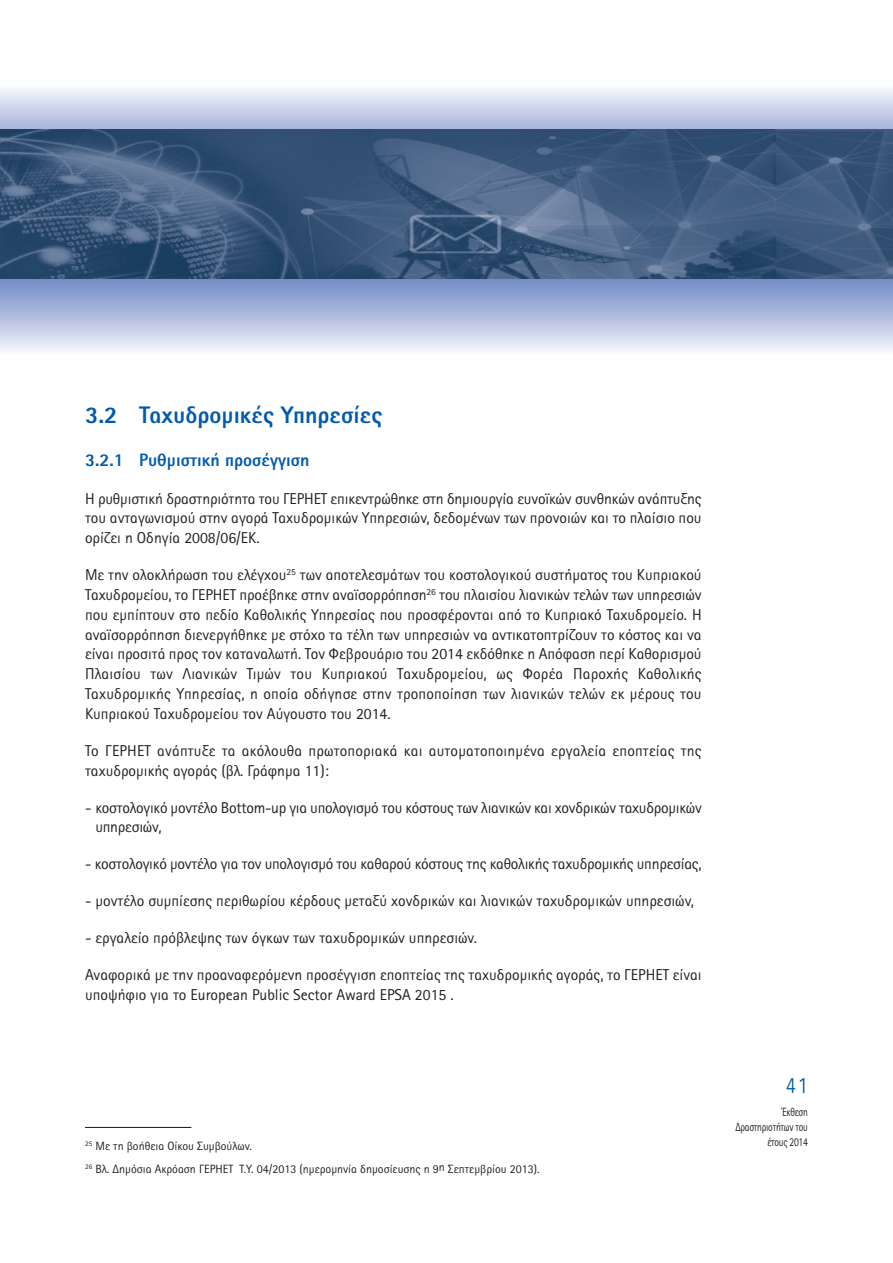
<style>
.page{position:relative;width:893px;height:1263px;background:#fff}
.page>*{position:absolute;margin:0;border:0;box-sizing:border-box;transform-origin:0 0}
.t1{font:800 24px "Rotis Sans Hel";color:#015aaa}
.t2{font:21px "Avenir Next Condensed";color:#015aaa}
.t3{font:800 18px "Rotis Sans Hel";color:#015aaa}
.t4{font:15.75px/19.8px "Rotis Sans Hel";color:#231f20}
.t5{font:12px/23.5px "Rotis Sans Hel";color:#231f20}
.t6{font:12px/15.1px "Rotis Sans Hel";letter-spacing:-.025em;color:#231f20;text-align:right;scale:.8 1}
.t7{font:7.2px "Rotis Sans Hel";color:#231f20}
.s1{font-size:12px}
</style>
<div class="page">
<img style="left:0;top:89px;width:893px;height:262px">
<img style="left:0;top:130px;width:893px;height:149px">
<hr style="left:85px;top:1127px;width:106px;height:1px;background:#231f20">
<h1 class="t1" style="left:85px;top:407px;width:299px">3.2 Ταχυδρομικές Υπηρεσίες</h1>
<p class="t3" style="left:85px;top:453px;width:226px">3.2.1 Ρυθμιστική προσέγγιση</p>
<p class="t4" style="left:85px;top:490px;width:618px;text-align:justify">Η ρυθμιστική δραστηριότητα του ΓΕΡΗΕΤ επικεντρώθηκε στη δημιουργία ευνοϊκών συνθηκών ανάπτυξης του ανταγωνισμού στην αγορά Ταχυδρομικών Υπηρεσιών, δεδομένων των προνοιών και το πλαίσιο που ορίζει η Οδηγία 2008/06/ΕΚ.</p>
<p class="t4" style="left:85px;top:566px;width:618px;text-align:justify">Με την ολοκλήρωση του ελέγχου<sup>25</sup> των αποτελεσμάτων του κοστολογικού συστήματος του Κυπριακού Ταχυδρομείου, το ΓΕΡΗΕΤ προέβηκε στην αναϊσορρόπηση<sup>26</sup> του πλαισίου λιανικών τελών των υπηρεσιών που εμπίπτουν στο πεδίο Καθολικής Υπηρεσίας που προσφέρονται από το Κυπριακό Ταχυδρομείο. Η αναϊσορρόπηση διενεργήθηκε με στόχο τα τέλη των υπηρεσιών να αντικατοπτρίζουν το κόστος και να είναι προσιτά προς τον καταναλωτή. Τον Φεβρουάριο του 2014 εκδόθηκε η Απόφαση περί Καθορισμού Πλαισίου των Λιανικών Τιμών του Κυπριακού Ταχυδρομείου, ως Φορέα Παροχής Καθολικής Ταχυδρομικής Υπηρεσίας, η οποία οδήγησε στην τροποποίηση των λιανικών τελών εκ μέρους του Κυπριακού Ταχυδρομείου τον Αύγουστο του 2014.</p>
<p class="t4" style="left:85px;top:742px;width:618px">Το ΓΕΡΗΕΤ ανάπτυξε τα ακόλουθα πρωτοποριακά και αυτοματοποιημένα εργαλεία εποπτείας της ταχυδρομικής αγοράς (βλ. Γράφημα 11):</p>
<p class="t4" style="left:95px;top:799px;width:608px;text-indent:-10px">- κοστολογικό μοντέλο Bottom-up για υπολογισμό του κόστους των λιανικών και χονδρικών ταχυδρομικών υπηρεσιών,</p>
<p class="t4" style="left:85px;top:856px;width:618px">- κοστολογικό μοντέλο για τον υπολογισμό του καθαρού κόστους της καθολικής ταχυδρομικής υπηρεσίας,</p>
<p class="t4" style="left:85px;top:892px;width:610px">- μοντέλο συμπίεσης περιθωρίου κέρδους μεταξύ χονδρικών και λιανικών ταχυδρομικών υπηρεσιών,</p>
<p class="t4" style="left:85px;top:929px;width:394px">- εργαλείο πρόβλεψης των όγκων των ταχυδρομικών υπηρεσιών.</p>
<p class="t4" style="left:85px;top:966px;width:618px">Αναφορικά με την προαναφερόμενη προσέγγιση εποπτείας της ταχυδρομικής αγοράς, το ΓΕΡΗΕΤ είναι υποψήφιο για το European Public Sector Award EPSA 2015 .</p>
<h2 class="t2" style="left:786px;top:1071px;width:23px">41</h2>
<p class="t6" style="left:735px;top:1105px;width:92px">Έκθεση<br>Δραστηριοτήτων του</p>
<p class="t7" style="left:85px;top:1141px;width:21px">25 <span class="s1">Μ</span></p>
<p class="t6" style="left:767px;top:1135px;width:52px">έτους 2014</p>
<p class="t5" style="left:85px;top:1135px;width:456px;text-indent:20px">ε τη βοήθεια Οίκου Συμβούλων.<br><sup>26</sup> Βλ. Δημόσια Ακρόαση ΓΕΡΗΕΤ Τ.Υ. 04/2013 (ημερομηνία δημοσίευσης η 9η Σεπτεμβρίου 2013).</p>
</div>
